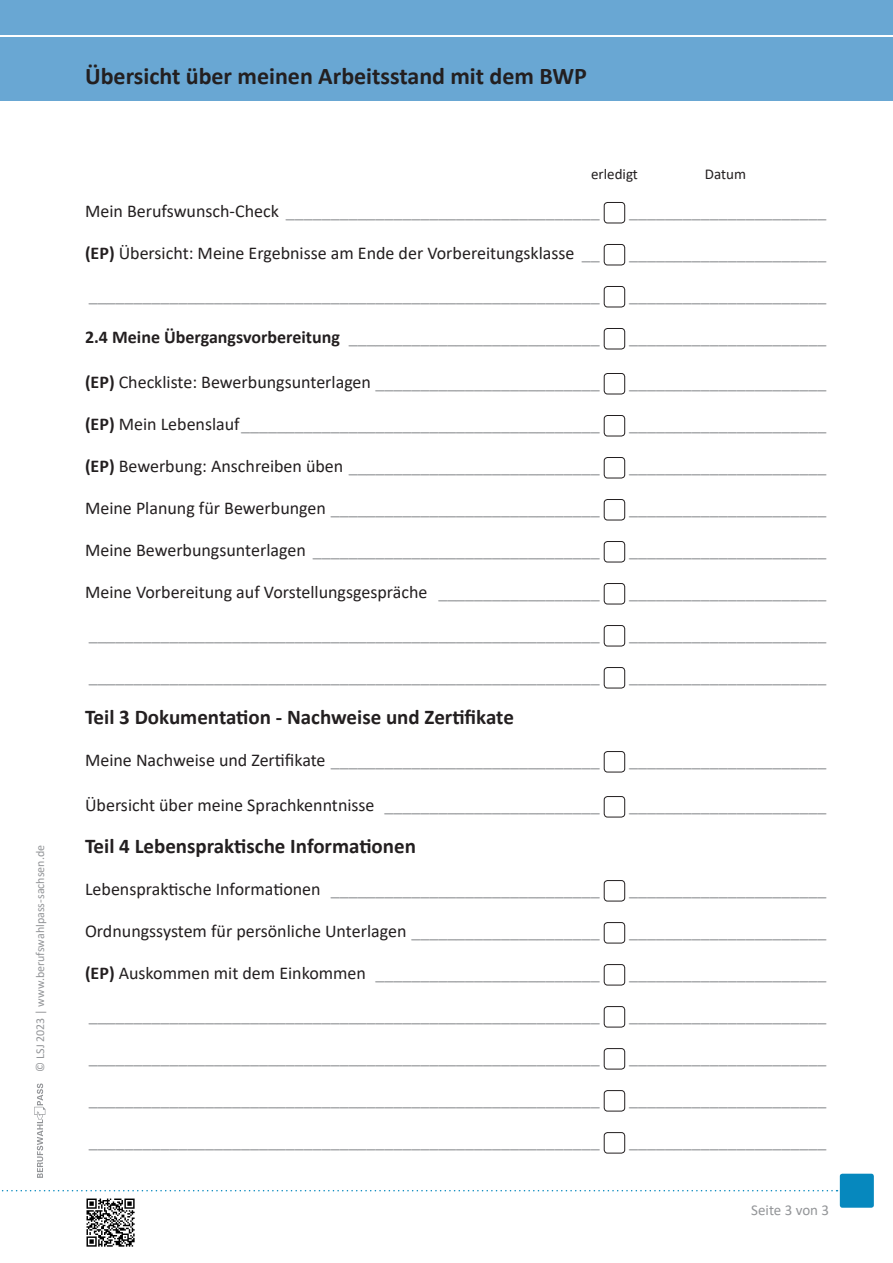
<style>
.page{position:relative;width:893px;height:1263px;background:#fff}
.page>*{position:absolute;margin:0;border:0;box-sizing:border-box;transform-origin:0 0}
.t1{font:700 24px "Calibri";color:#231f20}
.t2{font:700 21px "Calibri";color:#231f20}
.t3{font:18px "Calibri";color:#939598}
.t4{font:18px "Calibri";color:#231f20}
.t5{font:700 18px "Calibri";color:#231f20}
.t6{font:15px "Calibri";color:#231f20}
.t7{font:15px "Calibri";color:#939598}
.t8{font:12px "Calibri";color:#939598}
.s1{color:#231f20}
.s2{font-weight:700}
.s3{color:#939598}
.s4{font-weight:400;color:#939598}
.s5{font-weight:700;color:#231f20}
</style>
<div class="page">
<div style="left:0;top:37px;width:893px;height:64px;background:#69a7d3"></div>
<div style="left:0;top:0;width:893px;height:34px;background:#69a7d3"></div>
<div style="left:604px;top:202px;width:21px;height:21px;border:1px solid #231f20;border-radius:3px"></div>
<div style="left:604px;top:244px;width:21px;height:21px;border:1px solid #231f20;border-radius:3px"></div>
<div style="left:604px;top:286px;width:21px;height:21px;border:1px solid #231f20;border-radius:3px"></div>
<div style="left:604px;top:328px;width:21px;height:21px;border:1px solid #231f20;border-radius:3px"></div>
<div style="left:604px;top:373px;width:21px;height:21px;border:1px solid #231f20;border-radius:3px"></div>
<div style="left:604px;top:415px;width:21px;height:21px;border:1px solid #231f20;border-radius:3px"></div>
<div style="left:604px;top:457px;width:21px;height:21px;border:1px solid #231f20;border-radius:3px"></div>
<div style="left:604px;top:499px;width:21px;height:21px;border:1px solid #231f20;border-radius:3px"></div>
<div style="left:604px;top:541px;width:21px;height:21px;border:1px solid #231f20;border-radius:3px"></div>
<div style="left:604px;top:583px;width:21px;height:21px;border:1px solid #231f20;border-radius:3px"></div>
<div style="left:604px;top:625px;width:21px;height:21px;border:1px solid #231f20;border-radius:3px"></div>
<div style="left:604px;top:667px;width:21px;height:21px;border:1px solid #231f20;border-radius:3px"></div>
<div style="left:604px;top:751px;width:21px;height:21px;border:1px solid #231f20;border-radius:3px"></div>
<div style="left:604px;top:796px;width:21px;height:21px;border:1px solid #231f20;border-radius:3px"></div>
<div style="left:604px;top:880px;width:21px;height:21px;border:1px solid #231f20;border-radius:3px"></div>
<div style="left:604px;top:922px;width:21px;height:21px;border:1px solid #231f20;border-radius:3px"></div>
<div style="left:604px;top:964px;width:21px;height:21px;border:1px solid #231f20;border-radius:3px"></div>
<div style="left:604px;top:1006px;width:21px;height:21px;border:1px solid #231f20;border-radius:3px"></div>
<div style="left:604px;top:1048px;width:21px;height:21px;border:1px solid #231f20;border-radius:3px"></div>
<div style="left:604px;top:1090px;width:21px;height:21px;border:1px solid #231f20;border-radius:3px"></div>
<div style="left:604px;top:1132px;width:21px;height:21px;border:1px solid #231f20;border-radius:3px"></div>
<svg style="left:1px;top:1190px;width:836px;height:1px"></svg>
<div style="left:840px;top:1174px;width:34px;height:34px;background:#0688be;border-radius:3px"></div>
<svg style="left:34px;top:1083px;width:11px;height:95px"></svg>
<svg style="left:86px;top:1246px;width:48px;height:1px"></svg>
<svg style="left:86px;top:1198px;width:49px;height:48px"></svg>
<p class="t8" style="left:32px;top:1071px;width:228px;rotate:-90deg">© LSJ 2023 | www.berufswahlpass-sachsen.de</p>
<h1 class="t1" style="left:85px;top:59px;width:503px">Übersicht über meinen Arbeitsstand mit dem BWP</h1>
<p class="t6" style="left:591px;top:163px;width:48px">erledigt</p>
<p class="t6" style="left:705px;top:163px;width:43px">Datum</p>
<p class="t3" style="left:85px;top:199px;width:516px"><span class="s1">Mein Berufswunsch-Check</span> ___________________________________</p>
<p class="t4" style="left:85px;top:241px;width:516px"><span class="s2">(EP)</span> Übersicht: Meine Ergebnisse am Ende der Vorbereitungsklasse <span class="s3">__</span></p>
<p class="t3" style="left:629px;top:199px;width:199px">______________________</p>
<p class="t3" style="left:629px;top:241px;width:199px">______________________</p>
<p class="t3" style="left:89px;top:283px;width:512px">_________________________________________________________</p>
<p class="t3" style="left:629px;top:283px;width:199px">______________________</p>
<p class="t5" style="left:85px;top:325px;width:516px">2.4 Meine Übergangsvorbereitung <span class="s4">____________________________</span></p>
<p class="t3" style="left:629px;top:325px;width:199px">______________________</p>
<p class="t4" style="left:85px;top:370px;width:516px"><span class="s2">(EP)</span> Checkliste: Bewerbungsunterlagen <span class="s3">_________________________</span></p>
<p class="t3" style="left:629px;top:370px;width:199px">______________________</p>
<p class="t3" style="left:85px;top:412px;width:516px"><span class="s5">(EP)</span> <span class="s1">Mein Lebenslauf</span>________________________________________</p>
<p class="t3" style="left:629px;top:412px;width:199px">______________________</p>
<p class="t3" style="left:85px;top:454px;width:516px"><span class="s5">(EP)</span> <span class="s1">Bewerbung: Anschreiben üben</span> ____________________________</p>
<p class="t3" style="left:629px;top:454px;width:199px">______________________</p>
<p class="t3" style="left:85px;top:496px;width:516px"><span class="s1">Meine Planung für Bewerbungen</span> ______________________________</p>
<p class="t3" style="left:629px;top:496px;width:199px">______________________</p>
<p class="t3" style="left:85px;top:538px;width:516px"><span class="s1">Meine Bewerbungsunterlagen</span> ________________________________</p>
<p class="t3" style="left:629px;top:538px;width:199px">______________________</p>
<p class="t4" style="left:85px;top:580px;width:516px">Meine Vorbereitung auf Vorstellungsgespräche <span class="s3">__________________</span></p>
<p class="t3" style="left:629px;top:580px;width:199px">______________________</p>
<p class="t3" style="left:89px;top:622px;width:512px">_________________________________________________________</p>
<p class="t3" style="left:629px;top:622px;width:199px">______________________</p>
<p class="t3" style="left:89px;top:664px;width:512px">_________________________________________________________</p>
<p class="t3" style="left:629px;top:664px;width:199px">______________________</p>
<p class="t2" style="left:85px;top:703px;width:430px">Teil 3 Dokumentation - Nachweise und Zertifikate</p>
<p class="t3" style="left:85px;top:748px;width:516px"><span class="s1">Meine Nachweise und Zertifikate</span> ______________________________</p>
<p class="t3" style="left:629px;top:748px;width:199px">______________________</p>
<p class="t4" style="left:85px;top:793px;width:516px">Übersicht über meine Sprachkenntnisse <span class="s3">________________________</span></p>
<p class="t3" style="left:629px;top:793px;width:199px">______________________</p>
<p class="t2" style="left:85px;top:832px;width:333px">Teil 4 Lebenspraktische Informationen</p>
<p class="t3" style="left:85px;top:877px;width:516px"><span class="s1">Lebenspraktische Informationen</span> ______________________________</p>
<p class="t3" style="left:629px;top:877px;width:199px">______________________</p>
<p class="t4" style="left:85px;top:919px;width:516px">Ordnungssystem für persönliche Unterlagen <span class="s3">_____________________</span></p>
<p class="t3" style="left:629px;top:919px;width:199px">______________________</p>
<p class="t3" style="left:85px;top:961px;width:516px"><span class="s5">(EP)</span> <span class="s1">Auskommen mit dem Einkommen</span> _________________________</p>
<p class="t3" style="left:629px;top:961px;width:199px">______________________</p>
<p class="t3" style="left:89px;top:1003px;width:512px">_________________________________________________________</p>
<p class="t3" style="left:629px;top:1003px;width:199px">______________________</p>
<p class="t3" style="left:89px;top:1045px;width:512px">_________________________________________________________</p>
<p class="t3" style="left:629px;top:1045px;width:199px">______________________</p>
<p class="t3" style="left:89px;top:1087px;width:512px">_________________________________________________________</p>
<p class="t3" style="left:629px;top:1087px;width:199px">______________________</p>
<p class="t3" style="left:89px;top:1129px;width:512px">_________________________________________________________</p>
<p class="t3" style="left:629px;top:1129px;width:199px">______________________</p>
<p class="t7" style="left:751px;top:1199px;width:79px">Seite 3 von 3</p>
</div>
